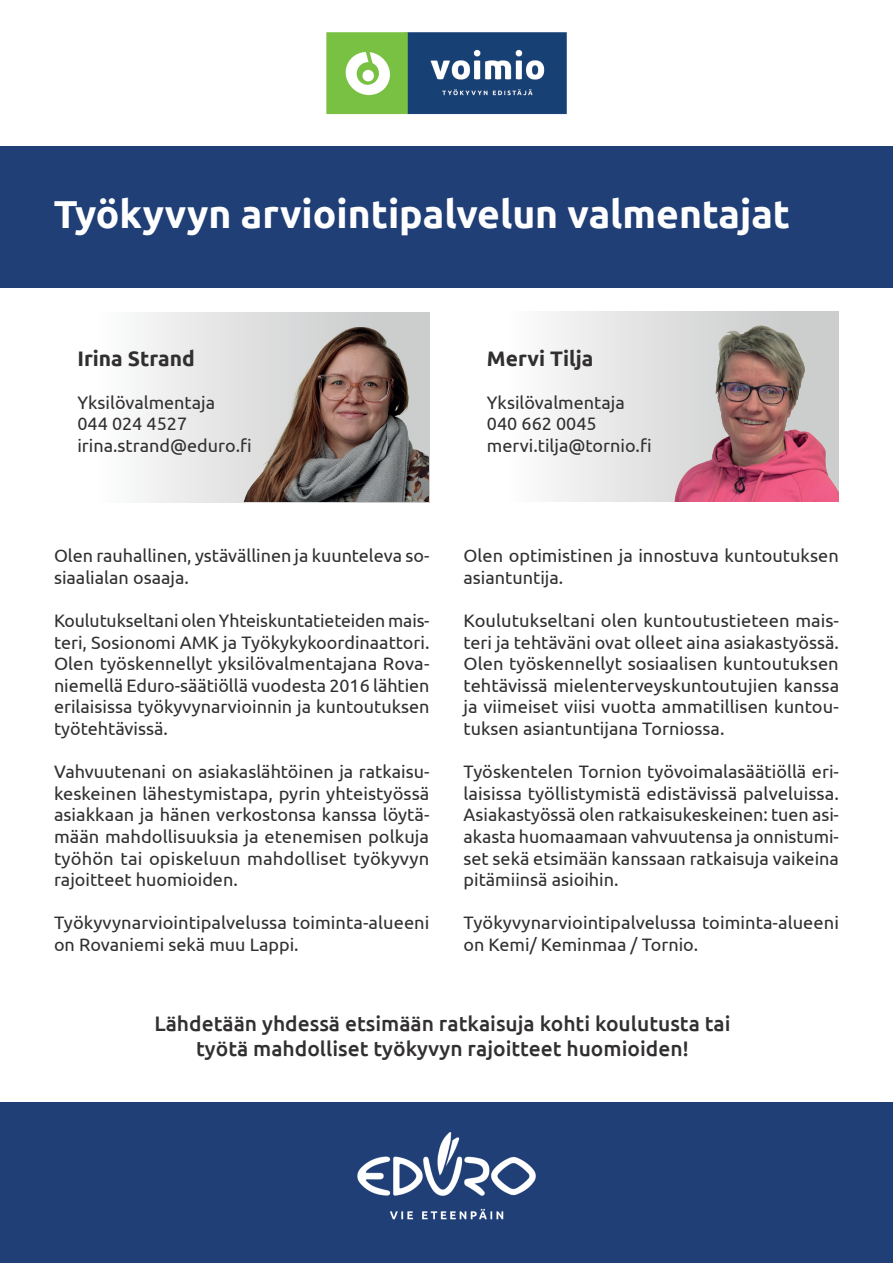
<style>
.page{position:relative;width:893px;height:1263px;background:#fff}
.page>*{position:absolute;margin:0;border:0;box-sizing:border-box;transform-origin:0 0}
.t1{font:700 39px "Ubuntu";color:#fff}
.t2{font:500 21px/25.2px "Ubuntu";color:#312f30;text-align:center}
.t3{font:700 21px "Ubuntu";color:#312f30}
.t4{font:18px/21.6px "Ubuntu";color:#312f30}
</style>
<div class="page">
<div style="left:54px;top:312px;width:375px;height:190px;background:linear-gradient(to right,#fff,#c4c6c6)"></div>
<div style="left:463px;top:311px;width:376px;height:190px;background:linear-gradient(to right,#fff,#c4c6c6)"></div>
<div style="left:0;top:147px;width:893px;height:141px;background:#1f3f76"></div>
<img style="left:326px;top:32px;width:241px;height:83px">
<div style="left:0;top:1102px;width:893px;height:161px;background:#1f3f76"></div>
<img style="left:234px;top:327px;width:195px;height:174px">
<img style="left:667px;top:325px;width:172px;height:176px">
<img style="left:357px;top:1132px;width:179px;height:88px">
<h1 class="t1" style="left:54px;top:191px;width:738px">Työkyvyn arviointipalvelun valmentajat</h1>
<p class="t3" style="left:77px;top:345px;width:119px">Irina Strand</p>
<p class="t4" style="left:77px;top:391px;width:176px">Yksilövalmentaja<br>044 024 4527 irina.strand@eduro.fi</p>
<p class="t3" style="left:487px;top:345px;width:108px">Mervi Tilja</p>
<p class="t4" style="left:487px;top:391px;width:166px">Yksilövalmentaja<br>040 662 0045 mervi.tilja@tornio.fi</p>
<p class="t4" style="left:54px;top:544px;width:377px">Olen rauhallinen, ystävällinen ja kuunteleva so&shy;siaalialan osaaja.</p>
<p class="t4" style="left:54px;top:609px;width:377px;text-align:justify">Koulutukseltani olen Yhteiskuntatieteiden mais&shy;teri, Sosionomi AMK ja Työkykykoordinaattori.<br>Olen työskennellyt yksilövalmentajana Rova&shy;niemellä Eduro-säätiöllä vuodesta 2016 lähtien erilaisissa työkyvynarvioinnin ja kuntoutuksen työtehtävissä.</p>
<p class="t4" style="left:54px;top:760px;width:377px;text-align:justify">Vahvuutenani on asiakaslähtöinen ja ratkaisu&shy;keskeinen lähestymistapa, pyrin yhteistyössä asiakkaan ja hänen verkostonsa kanssa löytä&shy;mään mahdollisuuksia ja etenemisen polkuja työhön tai opiskeluun mahdolliset työkyvyn rajoitteet huomioiden.</p>
<p class="t4" style="left:54px;top:912px;width:377px">Työkyvynarviointipalvelussa toiminta-alueeni on Rovaniemi sekä muu Lappi.</p>
<p class="t4" style="left:463px;top:544px;width:377px">Olen optimistinen ja innostuva kuntoutuksen asiantuntija.</p>
<p class="t4" style="left:463px;top:609px;width:377px;text-align:justify">Koulutukseltani olen kuntoutustieteen mais&shy;teri ja tehtäväni ovat olleet aina asiakastyössä.<br>Olen työskennellyt sosiaalisen kuntoutuksen tehtävissä mielenterveyskuntoutujien kanssa ja viimeiset viisi vuotta ammatillisen kuntou&shy;tuksen asiantuntijana Torniossa.</p>
<p class="t4" style="left:463px;top:760px;width:377px;text-align:justify">Työskentelen Tornion työvoimalasäätiöllä eri&shy;laisissa työllistymistä edistävissä palveluissa.<br>Asiakastyössä olen ratkaisukeskeinen: tuen asi&shy;akasta huomaamaan vahvuutensa ja onnistumi&shy;set sekä etsimään kanssaan ratkaisuja vaikeina pitämiinsä asioihin.</p>
<p class="t4" style="left:463px;top:912px;width:377px">Työkyvynarviointipalvelussa toiminta-alueeni on Kemi/ Keminmaa / Tornio.</p>
<p class="t2" style="left:155px;top:1010px;width:578px">Lähdetään yhdessä etsimään ratkaisuja kohti koulutusta tai työtä mahdolliset työkyvyn rajoitteet huomioiden!</p>
</div>
